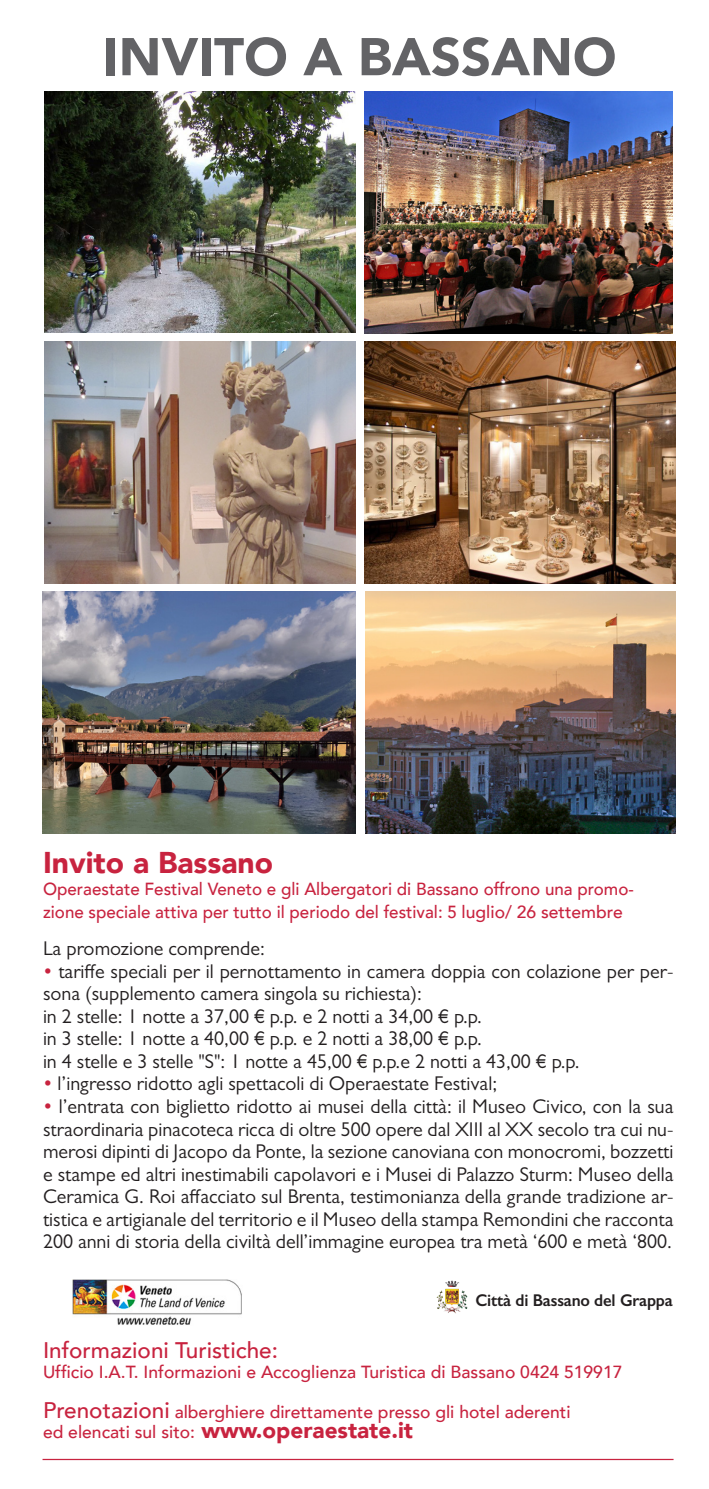
<style>
.page{position:relative;width:709px;height:1489px;background:#fff}
.page>*{position:absolute;margin:0;border:0;box-sizing:border-box;transform-origin:0 0}
.t1{font:900 52.5px "Avenir";color:#636366}
.t2{font:900 30px "Avenir";color:#c8233f}
.t3{font:500 22.5px "Avenir";color:#c8233f}
.t4{font:20px/22.5px "Gill Sans";color:#231f20}
.t5{font:500 17.5px/22.5px "Avenir";color:#c8233f}
.t6{font:600 17px "Gill Sans";letter-spacing:-.01em;color:#231f20}
.s1{font-family:"Gotham";color:#c8233f}
.s2{font-size:22.5px}
.s3{font-weight:900;font-size:22.5px}
</style>
<div class="page">
<img style="left:73px;top:1279px;width:169px;height:46px">
<svg style="left:445px;top:1280px;width:7px;height:4px"></svg>
<img style="left:44px;top:92px;width:311px;height:240px">
<img style="left:364px;top:92px;width:308px;height:241px">
<img style="left:44px;top:341px;width:311px;height:242px">
<img style="left:364px;top:341px;width:311px;height:243px">
<img style="left:43px;top:591px;width:312px;height:242px">
<img style="left:365px;top:591px;width:310px;height:242px">
<hr style="left:43px;top:1458px;width:630px;height:1px;background:#c8233f">
<p class="t1" style="left:103px;top:12px;width:515px">INVITO A BASSANO</p>
<p class="t2" style="left:43px;top:836px;width:231px">Invito a Bassano</p>
<p class="t5" style="left:43px;top:877px;width:592px">Operaestate Festival Veneto e gli Albergatori di Bassano offrono una promo&shy;zione speciale attiva per tutto il periodo del festival: 5 luglio/ 26 settembre</p>
<p class="t4" style="left:43px;top:937px;width:223px">La promozione comprende:</p>
<p class="t4" style="left:43px;top:959px;width:632px"><span class="s1">•</span> tariffe speciali per il pernottamento in camera doppia con colazione per per&shy;sona (supplemento camera singola su richiesta):</p>
<p class="t4" style="left:43px;top:1004px;width:440px">in 2 stelle: 1 notte a 37,00 € p.p. e 2 notti a 34,00 € p.p.</p>
<p class="t4" style="left:43px;top:1027px;width:440px">in 3 stelle: 1 notte a 40,00 € p.p. e 2 notti a 38,00 € p.p.</p>
<p class="t4" style="left:43px;top:1049px;width:538px">in 4 stelle e 3 stelle "S": 1 notte a 45,00 € p.p.e 2 notti a 43,00 € p.p.</p>
<p class="t4" style="left:43px;top:1072px;width:455px"><span class="s1">•</span> l’ingresso ridotto agli spettacoli di Operaestate Festival;</p>
<p class="t4" style="left:43px;top:1094px;width:632px;text-align:justify"><span class="s1">•</span> l’entrata con biglietto ridotto ai musei della città: il Museo Civico, con la sua straordinaria pinacoteca ricca di oltre 500 opere dal XIII al XX secolo tra cui nu&shy;merosi dipinti di Jacopo da Ponte, la sezione canoviana con monocromi, bozzetti e stampe ed altri inestimabili capolavori e i Musei di Palazzo Sturm: Museo della Ceramica G. Roi affacciato sul Brenta, testimonianza della grande tradizione ar&shy;tistica e artigianale del territorio e il Museo della stampa Remondini che racconta 200 anni di storia della civiltà dell’immagine europea tra metà ‘600 e metà ‘800.</p>
<p class="t6" style="left:475px;top:1290px;width:199px">Città di Bassano del Grappa</p>
<p class="t3" style="left:43px;top:1330px;width:236px">Informazioni Turistiche:</p>
<p class="t5" style="left:43px;top:1359px;width:581px">Ufficio I.A.T. Informazioni e Accoglienza Turistica di Bassano 0424 519917</p>
<p class="t5" style="left:43px;top:1399px;width:529px"><span class="s2">Prenotazioni</span> alberghiere direttamente presso gli hotel aderenti</p>
<p class="t5" style="left:43px;top:1419px;width:371px">ed elencati sul sito: <span class="s3">www.operaestate.it</span></p>
</div>
